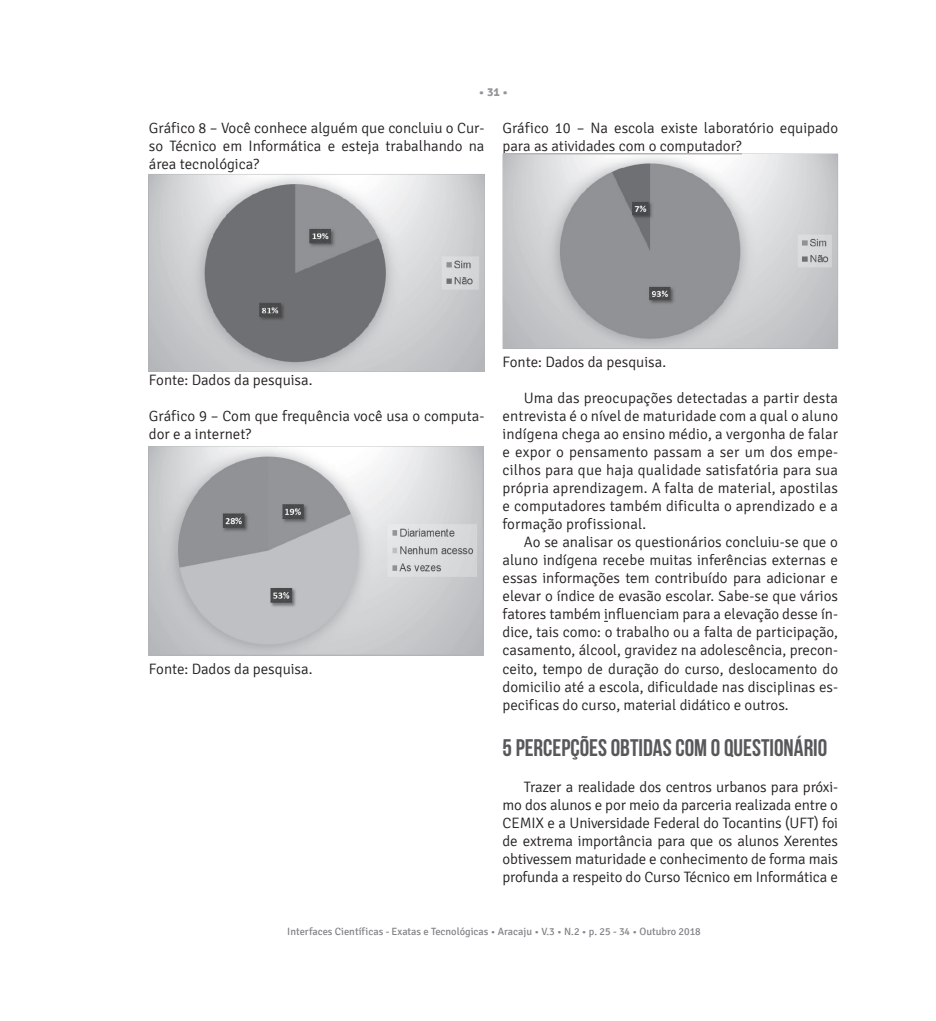
<style>
.page{position:relative;width:936px;height:1021px;background:#fff}
.page>*{position:absolute;margin:0;border:0;box-sizing:border-box;transform-origin:0 0}
.t1{font:24px "Bebas Neue";color:#57585a}
.t2{font:300 15px/18px "Signika";color:#231f20;text-align:justify}
.t3{font:700 12px "Signika";color:#939598}
.t4{font:10.5px "Signika";color:#808285}
</style>
<div class="page">
<img style="left:149px;top:174px;width:335px;height:197px">
<img style="left:149px;top:446px;width:334px;height:209px">
<img style="left:502px;top:153px;width:336px;height:196px">
<img style="left:504px;top:153px;width:237px;height:1px">
<p class="t3" style="left:479px;top:85px;width:31px">• 31 •</p>
<p class="t2" style="left:149px;top:119px;width:337px">Gráfico 8 – Você conhece alguém que concluiu o Cur&shy;so Técnico em Informática e esteja trabalhando na área tecnológica?</p>
<p class="t2" style="left:502px;top:119px;width:337px">Gráfico 10 – Na escola existe laboratório equipado para as atividades com o computador?</p>
<p class="t2" style="left:149px;top:371px;width:165px">Fonte: Dados da pesquisa.</p>
<p class="t2" style="left:149px;top:407px;width:337px">Gráfico 9 – Com que frequência você usa o computa&shy;dor e a internet?</p>
<p class="t2" style="left:149px;top:659px;width:165px">Fonte: Dados da pesquisa.</p>
<p class="t2" style="left:502px;top:353px;width:165px">Fonte: Dados da pesquisa.</p>
<p class="t2" style="left:502px;top:389px;width:337px;text-indent:21px">Uma das preocupações detectadas a partir desta entrevista é o nível de maturidade com a qual o aluno indígena chega ao ensino médio, a vergonha de falar e expor o pensamento passam a ser um dos empe&shy;cilhos para que haja qualidade satisfatória para sua própria aprendizagem. A falta de material, apostilas e computadores também dificulta o aprendizado e a formação profissional.</p>
<p class="t2" style="left:502px;top:533px;width:337px;text-indent:21px">Ao se analisar os questionários concluiu-se que o aluno indígena recebe muitas inferências externas e essas informações tem contribuído para adicionar e elevar o índice de evasão escolar. Sabe-se que vários fatores também influenciam para a elevação desse ín&shy;dice, tais como: o trabalho ou a falta de participação, casamento, álcool, gravidez na adolescência, precon&shy;ceito, tempo de duração do curso, deslocamento do domicilio até a escola, dificuldade nas disciplinas es&shy;pecificas do curso, material didático e outros.</p>
<h1 class="t1" style="left:502px;top:734px;width:326px">5 PERCEPÇÕES OBTIDAS COM O QUESTIONÁRIO</h1>
<p class="t2" style="left:502px;top:778px;width:337px;text-indent:21px">Trazer a realidade dos centros urbanos para próxi&shy;mo dos alunos e por meio da parceria realizada entre o CEMIX e a Universidade Federal do Tocantins (UFT) foi de extrema importância para que os alunos Xerentes obtivessem maturidade e conhecimento de forma mais profunda a respeito do Curso Técnico em Informática e</p>
<p class="t4" style="left:287px;top:925px;width:415px">Interfaces Científicas - Exatas e Tecnológicas • Aracaju • V.3 • N.2 • p. 25 - 34 • Outubro 2018</p>
</div>
